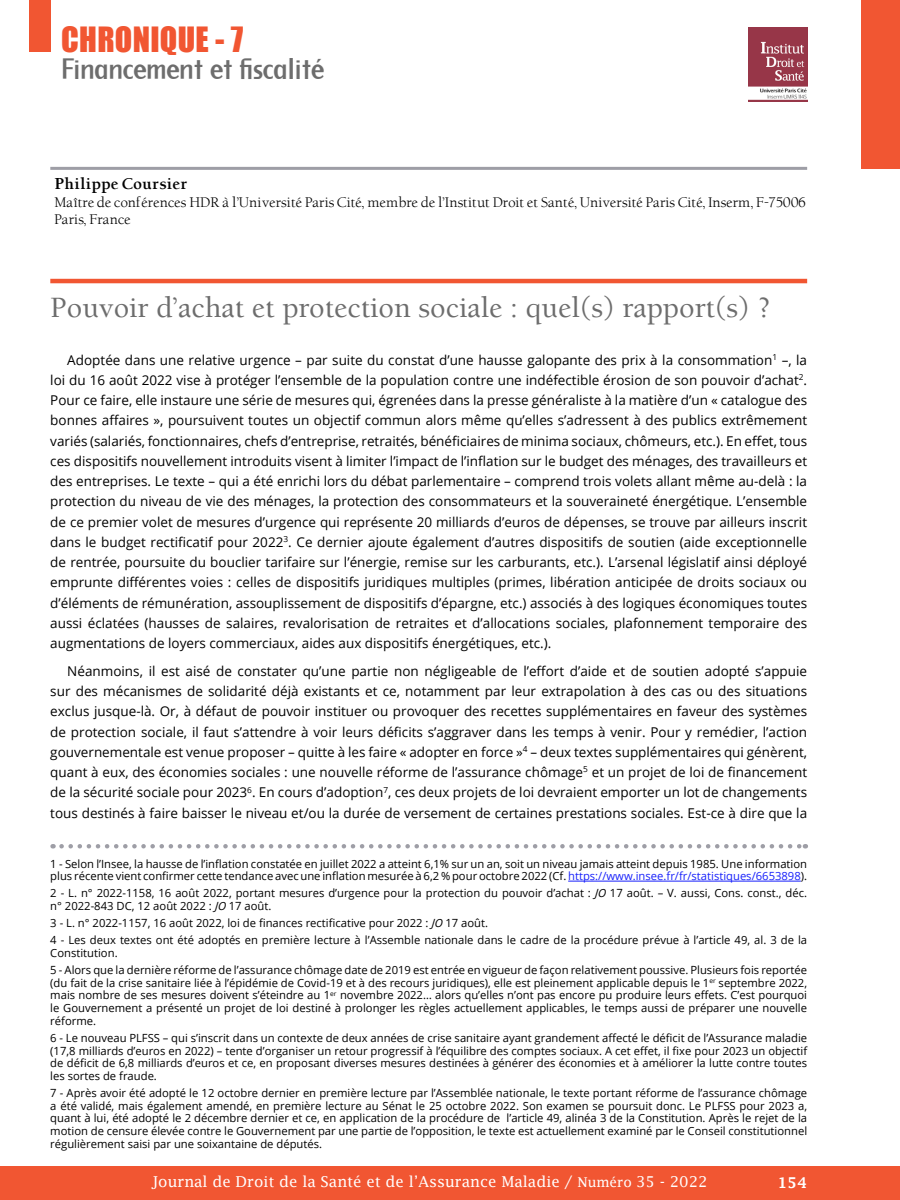
<style>
.page{position:relative;width:900px;height:1200px;background:#fff}
.page>*{position:absolute;margin:0;border:0;box-sizing:border-box;transform-origin:0 0}
.t1{font:33px "Berkeley";color:#6d6d6d}
.t2{font:31.95px "Impact";letter-spacing:.01em;color:#f15632}
.t3{font:500 30px "Berkeley";color:#6d6d6d}
.t4{font:15px "Lucida Fax";color:#fff}
.t5{font:700 15px "Berkeley Oldstyle";color:#000}
.t6{font:600 15px "Lucida Fax";color:#fff}
.t7{font:13.5px/20.2px "Open Sans";color:#000;text-align:justify}
.t8{font:13.5px/16.2px "Berkeley Oldstyle";color:#000}
.t9{font:13.5px "Lucida Fax";color:#fff}
.t10{font:11.25px/12.8px "Open Sans";color:#000}
.s1{color:#1922fb}
.s2{font-style:italic}
</style>
<div class="page">
<div style="left:0;top:1167px;width:900px;height:33px;background:#f15632"></div>
<div style="left:30px;top:0;width:21px;height:51px;background:#f15632"></div>
<div style="left:862px;top:0;width:38px;height:169px;background:#f15632"></div>
<img style="left:749px;top:27px;width:58px;height:75px">
<hr style="left:50px;top:167px;width:757px;height:3px;background:#9e9ea6">
<hr style="left:50px;top:279px;width:757px;height:4px;background:#f15632">
<svg style="left:62px;top:844px;width:744px;height:5px"></svg>
<hr style="left:568px;top:881px;width:233px;height:1px;background:#1922fb">
<h2 class="t2" style="left:61px;top:14px;width:184px">CHRONIQUE - 7</h2>
<h1 class="t1" style="left:62px;top:53px;width:264px">Financement et fiscalité</h1>
<p class="t5" style="left:55px;top:174px;width:135px">Philippe Coursier</p>
<p class="t8" style="left:55px;top:195px;width:753px">Maître de conférences HDR à l’Université Paris Cité, membre de l’Institut Droit et Santé, Université Paris Cité, Inserm, F-75006<br>Paris, France</p>
<h3 class="t3" style="left:50px;top:292px;width:722px">Pouvoir d’achat et protection sociale : quel(s) rapport(s) ?</h3>
<p class="t7" style="left:50px;top:349px;width:758px;text-indent:17px">Adoptée dans une relative urgence – par suite du constat d’une hausse galopante des prix à la consommation<sup>1</sup> –, la loi du 16 août 2022 vise à protéger l’ensemble de la population contre une indéfectible érosion de son pouvoir d’achat<sup>2</sup>.<br>Pour ce faire, elle instaure une série de mesures qui, égrenées dans la presse généraliste à la matière d’un « catalogue des bonnes affaires », poursuivent toutes un objectif commun alors même qu’elles s’adressent à des publics extrêmement variés (salariés, fonctionnaires, chefs d’entreprise, retraités, bénéficiaires de minima sociaux, chômeurs, etc.). En effet, tous ces dispositifs nouvellement introduits visent à limiter l’impact de l’inflation sur le budget des ménages, des travailleurs et des entreprises. Le texte – qui a été enrichi lors du débat parlementaire – comprend trois volets allant même au-delà : la protection du niveau de vie des ménages, la protection des consommateurs et la souveraineté énergétique. L’ensemble de ce premier volet de mesures d’urgence qui représente 20 milliards d’euros de dépenses, se trouve par ailleurs inscrit dans le budget rectificatif pour 2022<sup>3</sup>. Ce dernier ajoute également d’autres dispositifs de soutien (aide exceptionnelle de rentrée, poursuite du bouclier tarifaire sur l’énergie, remise sur les carburants, etc.). L’arsenal législatif ainsi déployé emprunte différentes voies : celles de dispositifs juridiques multiples (primes, libération anticipée de droits sociaux ou d’éléments de rémunération, assouplissement de dispositifs d’épargne, etc.) associés à des logiques économiques toutes aussi éclatées (hausses de salaires, revalorisation de retraites et d’allocations sociales, plafonnement temporaire des augmentations de loyers commerciaux, aides aux dispositifs énergétiques, etc.).</p>
<p class="t7" style="left:50px;top:660px;width:758px;text-indent:17px">Néanmoins, il est aisé de constater qu’une partie non négligeable de l’effort d’aide et de soutien adopté s’appuie sur des mécanismes de solidarité déjà existants et ce, notamment par leur extrapolation à des cas ou des situations exclus jusque-là. Or, à défaut de pouvoir instituer ou provoquer des recettes supplémentaires en faveur des systèmes de protection sociale, il faut s’attendre à voir leurs déficits s’aggraver dans les temps à venir. Pour y remédier, l’action gouvernementale est venue proposer – quitte à les faire « adopter en force »<sup>4</sup> – deux textes supplémentaires qui génèrent, quant à eux, des économies sociales : une nouvelle réforme de l’assurance chômage<sup>5</sup> et un projet de loi de financement de la sécurité sociale pour 2023<sup>6</sup>. En cours d’adoption<sup>7</sup>, ces deux projets de loi devraient emporter un lot de changements tous destinés à faire baisser le niveau et/ou la durée de versement de certaines prestations sociales. Est-ce à dire que la</p>
<p class="t10" style="left:50px;top:857px;width:758px">1 - Selon l’Insee, la hausse de l’inflation constatée en juillet 2022 a atteint 6,1% sur un an, soit un niveau jamais atteint depuis 1985. Une information plus récente vient confirmer cette tendance avec une inflation mesurée à 6,2 % pour octobre 2022 (Cf. <span class="s1">https://www.insee.fr/fr/statistiques/6653898</span>).</p>
<p class="t10" style="left:50px;top:887px;width:758px">2 - L. n° 2022-1158, 16 août 2022, portant mesures d’urgence pour la protection du pouvoir d’achat : <span class="s2">JO</span> 17 août. – V. aussi, Cons. const., déc. n° 2022-843 DC, 12 août 2022 : <span class="s2">JO</span> 17 août.</p>
<p class="t10" style="left:50px;top:914px;width:758px;line-height:17px">3 - L. n° 2022-1157, 16 août 2022, loi de finances rectificative pour 2022 : <span class="s2">JO</span> 17 août.<br>4 - Les deux textes ont été adoptés en première lecture à l’Assemble nationale dans le cadre de la procédure prévue à l’article 49, al. 3 de la</p>
<p class="t10" style="left:50px;top:944px;width:758px;line-height:17px">Constitution.<br>5 - Alors que la dernière réforme de l’assurance chômage date de 2019 est entrée en vigueur de façon relativement poussive. Plusieurs fois reportée</p>
<p class="t10" style="left:50px;top:976px;width:758px;text-align:justify">(du fait de la crise sanitaire liée à l’épidémie de Covid-19 et à des recours juridiques), elle est pleinement applicable depuis le 1<sup>er</sup> septembre 2022, mais nombre de ses mesures doivent s’éteindre au 1<sup>er</sup> novembre 2022… alors qu’elles n’ont pas encore pu produire leurs effets. C’est pourquoi le Gouvernement a présenté un projet de loi destiné à prolonger les règles actuellement applicables, le temps aussi de préparer une nouvelle réforme.</p>
<p class="t10" style="left:50px;top:1031px;width:758px;text-align:justify">6 - Le nouveau PLFSS – qui s’inscrit dans un contexte de deux années de crise sanitaire ayant grandement affecté le déficit de l’Assurance maladie (17,8 milliards d’euros en 2022) – tente d’organiser un retour progressif à l’équilibre des comptes sociaux. A cet effet, il fixe pour 2023 un objectif de déficit de 6,8 milliards d’euros et ce, en proposant diverses mesures destinées à générer des économies et à améliorer la lutte contre toutes les sortes de fraude.</p>
<p class="t10" style="left:50px;top:1086px;width:758px;text-align:justify">7 - Après avoir été adopté le 12 octobre dernier en première lecture par l’Assemblée nationale, le texte portant réforme de l’assurance chômage a été validé, mais également amendé, en première lecture au Sénat le 25 octobre 2022. Son examen se poursuit donc. Le PLFSS pour 2023 a, quant à lui, été adopté le 2 décembre dernier et ce, en application de la procédure de l’article 49, alinéa 3 de la Constitution. Après le rejet de la motion de censure élevée contre le Gouvernement par une partie de l’opposition, le texte est actuellement examiné par le Conseil constitutionnel régulièrement saisi par une soixantaine de députés.</p>
<p class="t4" style="left:152px;top:1173px;width:422px">Journal de Droit de la S nté et de l’Assurance Maladie /</p>
<p class="t4" style="left:172px;top:1173px;width:422px">Journal de Droit de la Santé et de l’Assurance Maladie /</p>
<p class="t4" style="left:636px;top:1173px;width:73px">35 - 20 2</p>
<p class="t4" style="left:656px;top:1173px;width:73px">19 - 2018</p>
<p class="t6" style="left:777px;top:1174px;width:74px">154 154</p>
<p class="t9" style="left:577px;top:1175px;width:56px">Numéro</p>
<p class="t9" style="left:597px;top:1175px;width:56px">Numéro</p>
</div>
